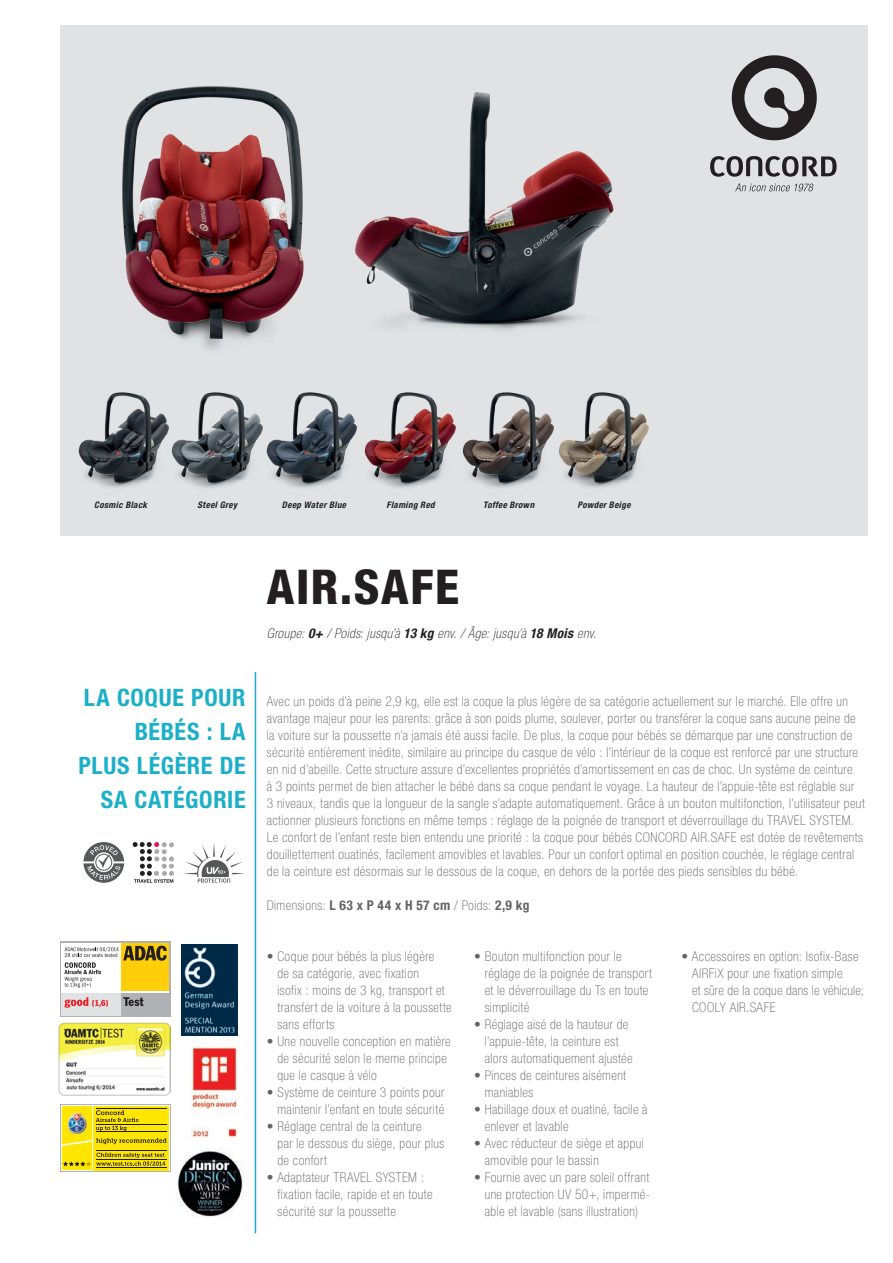
<style>
.page{position:relative;width:893px;height:1263px;background:#fff}
.page>*{position:absolute;margin:0;border:0;box-sizing:border-box;transform-origin:0 0}
.t1{font:800 condensed 48px "Helvetica Neue LT Std";letter-spacing:.03em;color:#231f20}
.t2{font:700 condensed 24px/34px "Helvetica Neue LT Std";letter-spacing:.03em;color:#1cafc8;text-align:right}
.t3{font:100 condensed 13.5px/17px "Helvetica Neue LT Std";letter-spacing:.03em;color:#636366}
.t4{font:italic 100 condensed 13.5px "Helvetica Neue LT Std";letter-spacing:.035em;color:#231f20}
.t5{font:italic 700 condensed 9px "Helvetica Neue LT Std";letter-spacing:.045em;color:#231f20}
.s1{font-weight:700}
</style>
<div class="page">
<div style="left:60px;top:26px;width:807px;height:510px;background:#e1e2e4"></div>
<svg style="left:735px;top:184px;width:79px;height:7px"></svg>
<svg style="left:732px;top:55px;width:85px;height:85px"></svg>
<svg style="left:710px;top:156px;width:127px;height:21px"></svg>
<img style="left:355px;top:92px;width:259px;height:239px">
<img style="left:122px;top:86px;width:182px;height:264px">
<img style="left:78px;top:392px;width:84px;height:96px">
<img style="left:162px;top:392px;width:94px;height:96px">
<img style="left:256px;top:392px;width:99px;height:96px">
<img style="left:355px;top:392px;width:98px;height:96px">
<img style="left:453px;top:392px;width:95px;height:96px">
<img style="left:548px;top:392px;width:101px;height:96px">
<img style="left:191px;top:1046px;width:46px;height:92px">
<img style="left:175px;top:1149px;width:68px;height:68px">
<img style="left:181px;top:944px;width:56px;height:92px">
<hr style="left:255px;top:672px;width:1px;height:561px;background:#1cafc8">
<svg style="left:83px;top:842px;width:41px;height:41px"></svg>
<svg style="left:133px;top:842px;width:41px;height:41px"></svg>
<svg style="left:183px;top:843px;width:62px;height:40px"></svg>
<svg style="left:60px;top:942px;width:110px;height:75px"></svg>
<div style="left:61px;top:943px;width:108px;height:51px;background:#fff"></div>
<div style="left:61px;top:993px;width:60px;height:22px;background:#e1e2e4"></div>
<div style="left:121px;top:943px;width:48px;height:48px;background:#fece08"></div>
<svg style="left:64px;top:997px;width:44px;height:11px"></svg>
<div style="left:121px;top:993px;width:48px;height:22px;background:#b0b1b5"></div>
<svg style="left:123px;top:997px;width:20px;height:9px"></svg>
<svg style="left:64px;top:946px;width:103px;height:41px"></svg>
<img style="left:58px;top:1023px;width:112px;height:73px">
<svg style="left:60px;top:1104px;width:110px;height:68px;background:#ddc919"></svg>
<img style="left:68px;top:1114px;width:19px;height:20px">
<p class="t5" style="left:94px;top:500px;width:54px">Cosmic Black</p>
<p class="t5" style="left:198px;top:500px;width:41px">Steel Grey</p>
<p class="t5" style="left:282px;top:500px;width:66px">Deep Water Blue</p>
<p class="t5" style="left:387px;top:500px;width:50px">Flaming Red</p>
<p class="t5" style="left:483px;top:500px;width:53px">Toffee Brown</p>
<p class="t5" style="left:577px;top:500px;width:55px">Powder Beige</p>
<h2 class="t2" style="left:78px;top:680px;width:169px">LA COQUE POUR<br>BÉBÉS : LA<br>PLUS LÉGÈRE DE<br>SA CATÉGORIE</h2>
<h1 class="t1" style="left:267px;top:557px;width:194px">AIR.SAFE</h1>
<p class="t4" style="left:267px;top:625px;width:331px">Groupe: <span class="s1">0+</span> / Poids: jusqu’à <span class="s1">13 kg</span> env. / Âge: jusqu’à <span class="s1">18 Mois</span> env.</p>
<p class="t3" style="left:267px;top:693px;width:599px">Avec un poids d’à peine 2,9 kg, elle est la coque la plus légère de sa catégorie actuellement sur le marché. Elle offre un avantage majeur pour les parents: grâce à son poids plume, soulever, porter ou transférer la coque sans aucune peine de la voiture sur la poussette n’a jamais été aussi facile. De plus, la coque pour bébés se démarque par une construction de sécurité entièrement inédite, similaire au principe du casque de vélo : l’intérieur de la coque est renforcé par une structure en nid d’abeille. Cette structure assure d’excellentes propriétés d’amortissement en cas de choc. Un système de ceinture<br>à 3 points permet de bien attacher le bébé dans sa coque pendant le voyage. La hauteur de l’appuie-tête est réglable sur<br>3 niveaux, tandis que la longueur de la sangle s’adapte automatiquement. Grâce à un bouton multifonction, l’utilisateur peut actionner plusieurs fonctions en même temps : réglage de la poignée de transport et déverrouillage du TRAVEL SYSTEM.<br>Le confort de l’enfant reste bien entendu une priorité : la coque pour bébés CONCORD AIR.SAFE est dotée de revêtements douillettement ouatinés, facilement amovibles et lavables. Pour un confort optimal en position couchée, le réglage central de la ceinture est désormais sur le dessous de la coque, en dehors de la portée des pieds sensibles du bébé.</p>
<p class="t3" style="left:267px;top:897px;width:264px">Dimensions: <span class="s1">L 63 x P 44 x H 57 cm</span> / Poids: <span class="s1">2,9 kg</span></p>
<p class="t3" style="left:277px;top:948px;width:176px;text-indent:-11px">• Coque pour bébés la plus légère<br>de sa catégorie, avec fixation<br>isofix : moins de 3 kg, transport et transfert de la voiture à la poussette sans efforts</p>
<p class="t3" style="left:277px;top:1033px;width:175px;text-indent:-11px">• Une nouvelle conception en matière de sécurité selon le meme principe que le casque à vélo</p>
<p class="t3" style="left:267px;top:1084px;width:179px;text-align:right">• Système de ceinture 3 points pour maintenir l’enfant en toute sécurité</p>
<p class="t3" style="left:277px;top:1118px;width:168px;text-indent:-11px">• Réglage central de la ceinture<br>par le dessous du siège, pour plus de confort</p>
<p class="t3" style="left:277px;top:1169px;width:157px;text-indent:-11px">• Adaptateur TRAVEL SYSTEM : fixation facile, rapide et en toute sécurité sur la poussette</p>
<p class="t3" style="left:692px;top:948px;width:174px;text-indent:-11px">• Accessoires en option: Isofix-Base<br>AIRFiX pour une fixation simple<br>et sûre de la coque dans le véhicule;<br>COOLY AIR.SAFE</p>
<p class="t3" style="left:485px;top:948px;width:168px;text-indent:-11px">• Bouton multifonction pour le réglage de la poignée de transport et le déverrouillage du Ts en toute simplicité</p>
<p class="t3" style="left:485px;top:1016px;width:149px;text-indent:-11px">• Réglage aisé de la hauteur de l’appuie-tête, la ceinture est alors automatiquement ajustée</p>
<p class="t3" style="left:485px;top:1067px;width:143px;text-indent:-11px">• Pinces de ceintures aisément maniables</p>
<p class="t3" style="left:485px;top:1101px;width:164px;text-indent:-11px">• Habillage doux et ouatiné, facile à enlever et lavable</p>
<p class="t3" style="left:485px;top:1135px;width:161px;text-indent:-11px">• Avec réducteur de siège et appui amovible pour le bassin</p>
<p class="t3" style="left:485px;top:1169px;width:167px;text-align:justify;text-indent:-11px">• Fournie avec un pare soleil offrant une protection UV 50+, impermé&shy;able et lavable (sans illustration)</p>
</div>
